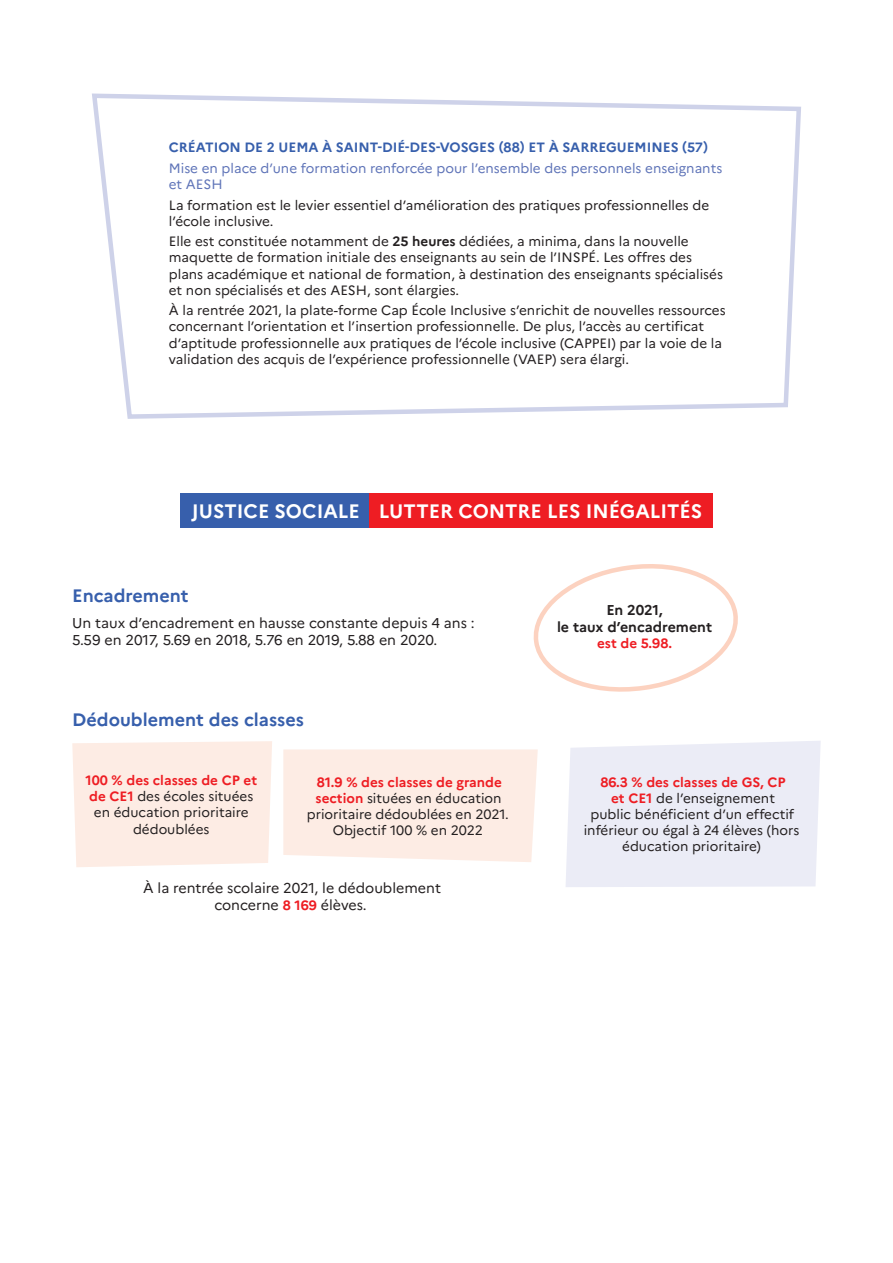
<style>
.page{position:relative;width:893px;height:1263px;background:#fff}
.page>*{position:absolute;margin:0;border:0;box-sizing:border-box;transform-origin:0 0}
.t1{font:700 19.5px "Marianne";color:#fff}
.t2{font:700 18px "Marianne";color:#375fac}
.t3{font:14.25px/17.1px "Marianne";color:#231f20}
.t4{font:700 14.25px "Marianne";color:#231f20}
.t5{font:13.5px/16.2px "Marianne";color:#231f20;text-align:center}
.t6{font:13.5px/16.2px "Marianne";color:#5f74b8}
.t7{font:700 13.5px "Marianne";color:#375fac}
.t8{font:700 13.5px "Marianne";letter-spacing:.005em;color:#ee1d23}
.s1{font-weight:700}
.s2{font-weight:700;color:#ee1d23}
.s3{font-weight:700;font-size:13.5px;color:#ee1d23}
</style>
<div class="page">
<svg style="left:533px;top:564px;width:205px;height:128px"></svg>
<div style="left:72px;top:741px;width:200px;height:126px;background:#fdece4"></div>
<div style="left:283px;top:749px;width:255px;height:113px;background:#fdece4"></div>
<div style="left:566px;top:741px;width:255px;height:146px;background:#ebecf6"></div>
<svg style="left:92px;top:93px;width:709px;height:326px"></svg>
<div style="left:181px;top:493px;width:190px;height:34px;background:#375fac"></div>
<div style="left:369px;top:493px;width:343px;height:34px;background:#ee1d23"></div>
<p class="t7" style="left:169px;top:139px;width:541px">CRÉATION DE 2 UEMA À SAINT-DIÉ-DES-VOSGES (88) ET À SARREGUEMINES (57)</p>
<p class="t6" style="left:169px;top:160px;width:555px">Mise en place d’une formation renforcée pour l’ensemble des personnels enseignants et AESH</p>
<p class="t5" style="left:169px;top:197px;width:542px;text-align:left">La formation est le levier essentiel d’amélioration des pratiques professionnelles de l’école inclusive.</p>
<p class="t5" style="left:169px;top:233px;width:556px;text-align:left">Elle est constituée notamment de <span class="s1">25 heures</span> dédiées, a minima, dans la nouvelle maquette de formation initiale des enseignants au sein de l’INSPÉ. Les offres des plans académique et national de formation, à destination des enseignants spécialisés et non spécialisés et des AESH, sont élargies.</p>
<p class="t5" style="left:169px;top:302px;width:558px;text-align:left">À la rentrée 2021, la plate-forme Cap École Inclusive s’enrichit de nouvelles ressources concernant l’orientation et l’insertion professionnelle. De plus, l’accès au certificat d’aptitude professionnelle aux pratiques de l’école inclusive (CAPPEI) par la voie de la validation des acquis de l’expérience professionnelle (VAEP) sera élargi.</p>
<p class="t1" style="left:192px;top:499px;width:169px">JUSTICE SOCIALE</p>
<p class="t1" style="left:379px;top:499px;width:325px">LUTTER CONTRE LES INÉGALITÉS</p>
<p class="t2" style="left:72px;top:585px;width:118px">Encadrement</p>
<p class="t3" style="left:72px;top:614px;width:404px">Un taux d’encadrement en hausse constante depuis 4 ans :<br>5.59 en 2017, 5.69 en 2018, 5.76 en 2019, 5.88 en 2020.</p>
<p class="t2" style="left:72px;top:709px;width:233px">Dédoublement des classes</p>
<p class="t4" style="left:606px;top:601px;width:58px">En 2021,</p>
<p class="t4" style="left:557px;top:618px;width:157px">le taux d’encadrement</p>
<p class="t8" style="left:597px;top:635px;width:77px">est de 5.98.</p>
<p class="t5" style="left:85px;top:772px;width:173px"><span class="s2">100 % des classes de CP et de CE1</span> des écoles situées en éducation prioritaire dédoublées</p>
<p class="t5" style="left:307px;top:774px;width:204px"><span class="s2">81.9 % des classes de grande section</span> situées en éducation prioritaire dédoublées en 2021.<br>Objectif 100 % en 2022</p>
<p class="t5" style="left:584px;top:774px;width:217px"><span class="s2">86.3 % des classes de GS, CP<br>et CE1</span> de l’enseignement<br>public bénéficient d’un effectif inférieur ou égal à 24 élèves (hors éducation prioritaire)</p>
<p class="t3" style="left:143px;top:879px;width:299px;text-align:center">À la rentrée scolaire 2021, le dédoublement concerne <span class="s3">8 169</span> élèves.</p>
</div>
